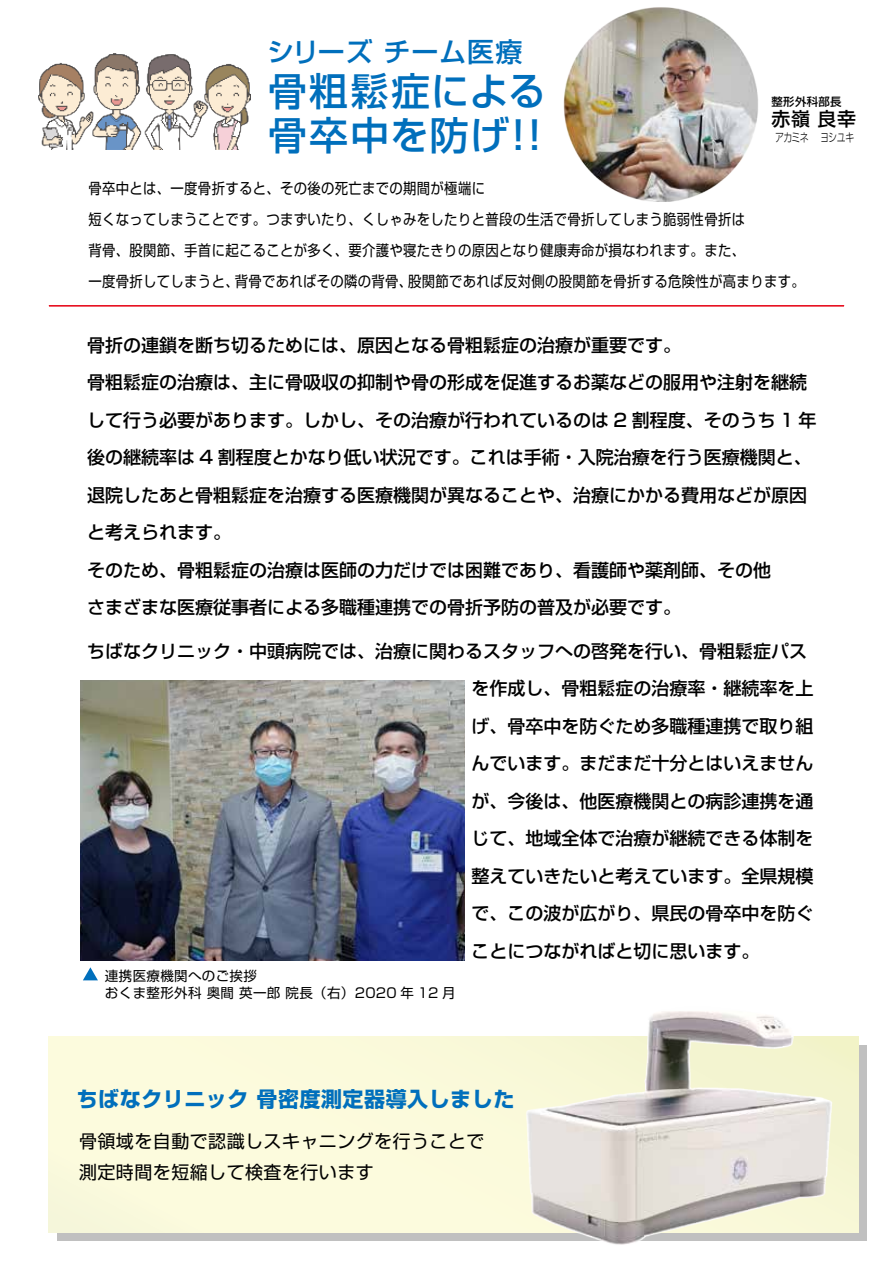
<style>
.page{position:relative;width:893px;height:1263px;background:#fff}
.page>*{position:absolute;margin:0;border:0;box-sizing:border-box;transform-origin:0 0}
.t1{font:500 39px/43.8px "Shin Go Pro";letter-spacing:.04em;color:#006fbc}
.t2{font:500 27px "Shin Go Pro";letter-spacing:.03em;color:#006fbc}
.t3{font:700 21px "Shin Go Pro";letter-spacing:.025em;color:#006fbc}
.t4{font:500 18.9px "Shin Go Pro";color:#000}
.t5{font:500 18px/37.5px "Shin Go Pro";color:#000}
.t6{font:18px/30.8px "Shin Go Pro";letter-spacing:.025em;color:#000}
.t7{font:15px/30.8px "Shin Go Pro";letter-spacing:.025em;color:#000;scale:.89 1}
.t8{font:13.5px/17.2px "Shin Go Pro";letter-spacing:.025em;color:#000}
.t9{font:300 12px "UD Shin Go Pr 6 N";letter-spacing:-.08em;color:#000;scale:.75 1}
.t10{font:500 11.4px "Shin Go Pro";letter-spacing:.03em;color:#000}
</style>
<div class="page">
<hr style="left:49px;top:305px;width:795px;height:2px;background:#e60012">
<svg style="left:83px;top:967px;width:15px;height:13px"></svg>
<img style="left:39px;top:53px;width:211px;height:96px">
<img style="left:563px;top:7px;width:195px;height:194px">
<img style="left:81px;top:681px;width:383px;height:280px">
<svg style="left:57px;top:1232px;width:440px;height:9px;background:#c6c6c3"></svg>
<div style="left:49px;top:1037px;width:809px;height:195px;background:#fcfbdd"></div>
<img style="left:497px;top:1011px;width:370px;height:234px">
<h2 class="t2" style="left:267px;top:30px;width:257px">シリーズ チーム医療</h2>
<h1 class="t1" style="left:268px;top:65px;width:287px">骨粗鬆症による骨卒中を防げ！！</h1>
<p class="t10" style="left:772px;top:92px;width:71px">整形外科部長</p>
<p class="t4" style="left:772px;top:103px;width:86px">赤嶺 良幸</p>
<p class="t9" style="left:775px;top:127px;width:107px">アカミネ ヨシユキ</p>
<p class="t7" style="left:89px;top:171px;width:806px">骨卒中とは、一度骨折すると、その後の死亡までの期間が極端に<br>短くなってしまうことです。つまずいたり、くしゃみをしたりと普段の生活で骨折してしまう脆弱性骨折は<br>背骨、股関節、手首に起こることが多く、要介護や寝たきりの原因となり健康寿命が損なわれます。また、<br>一度骨折してしまうと、背骨であればその隣の背骨、股関節であれば反対側の股関節を骨折する危険性が高まります。</p>
<p class="t5" style="left:87px;top:324px;width:731px">骨折の連鎖を断ち切るためには、原因となる骨粗鬆症の治療が重要です。<br>骨粗鬆症の治療は、主に骨吸収の抑制や骨の形成を促進するお薬などの服用や注射を継続して行う必要があります。しかし、その治療が行われているのは 2 割程度、そのうち 1 年後の継続率は 4 割程度とかなり低い状況です。これは手術・入院治療を行う医療機関と、退院したあと骨粗鬆症を治療する医療機関が異なることや、治療にかかる費用などが原因と考えられます。<br>そのため、骨粗鬆症の治療は医師の力だけでは困難であり、看護師や薬剤師、その他<br>さまざまな医療従事者による多職種連携での骨折予防の普及が必要です。</p>
<p class="t5" style="left:471px;top:630px;width:343px;text-indent:-384px">ちばなクリニック・中頭病院では、治療に関わるスタッフへの啓発を行い、骨粗鬆症パスを作成し、骨粗鬆症の治療率・継続率を上げ、骨卒中を防ぐため多職種連携で取り組んでいます。まだまだ十分とはいえませんが、今後は、他医療機関との病診連携を通じて、地域全体で治療が継続できる体制を整えていきたいと考えています。全県規模で、この波が広がり、県民の骨卒中を防ぐことにつながればと切に思います。</p>
<p class="t8" style="left:105px;top:965px;width:352px">連携医療機関へのご挨拶<br>おくま整形外科 奥間 英一郎 院長（右）2020 年 12 月</p>
<p class="t3" style="left:77px;top:1082px;width:439px">ちばなクリニック 骨密度測定器導入しました</p>
<p class="t6" style="left:79px;top:1123px;width:407px">骨領域を自動で認識しスキャニングを行うことで測定時間を短縮して検査を行います</p>
</div>
